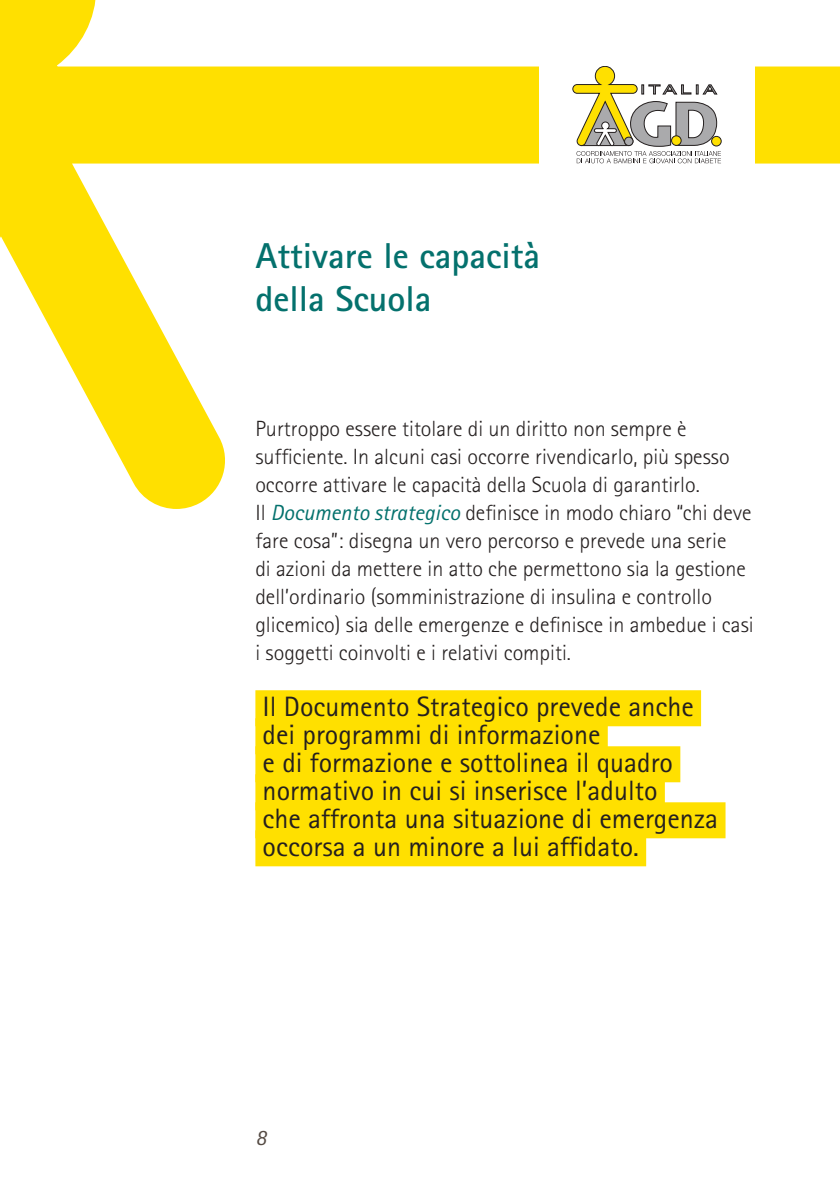
<style>
.page{position:relative;width:840px;height:1191px;background:#fff}
.page>*{position:absolute;margin:0;border:0;box-sizing:border-box;transform-origin:0 0}
.t1{font:700 36px/43.2px "Rotis Sans Serif";color:#04716d}
.t2{font:28px/28px "Rotis Sans Serif";color:#241f1f}
.t3{font:300 22px/28px "Rotis Sans Serif";color:#241f1f}
.t4{font:italic 22px "Rotis Sans Serif";color:#554b44}
.s1{font-weight:400;font-style:italic;color:#04716d}
</style>
<div class="page">
<svg style="left:0;top:0;width:839px;height:509px"></svg>
<div style="left:539px;top:0;width:215px;height:180px;background:#fff"></div>
<svg style="left:572px;top:66px;width:148px;height:97px"></svg>
<div style="left:255px;top:690px;width:445px;height:36px;background:#ffe000"></div>
<div style="left:255px;top:718px;width:352px;height:36px;background:#ffe000"></div>
<div style="left:255px;top:746px;width:425px;height:36px;background:#ffe000"></div>
<div style="left:255px;top:774px;width:409px;height:36px;background:#ffe000"></div>
<div style="left:255px;top:802px;width:470px;height:36px;background:#ffe000"></div>
<div style="left:255px;top:830px;width:390px;height:36px;background:#ffe000"></div>
<h1 class="t1" style="left:255px;top:234px;width:286px">Attivare le capacità della Scuola</h1>
<p class="t3" style="left:255px;top:415px;width:499px">Purtroppo essere titolare di un diritto non sempre è sufficiente. In alcuni casi occorre rivendicarlo, più spesso occorre attivare le capacità della Scuola di garantirlo.<br>Il <span class="s1">Documento strategico</span> definisce in modo chiaro “chi deve fare cosa”: disegna un vero percorso e prevede una serie<br>di azioni da mettere in atto che permettono sia la gestione dell’ordinario (somministrazione di insulina e controllo glicemico) sia delle emergenze e definisce in ambedue i casi i soggetti coinvolti e i relativi compiti.</p>
<p class="t2" style="left:262px;top:692px;width:457px">Il Documento Strategico prevede anche dei programmi di informazione<br>e di formazione e sottolinea il quadro normativo in cui si inserisce l’adulto<br>che affronta una situazione di emergenza occorsa a un minore a lui affidato.</p>
<p class="t4" style="left:255px;top:1124px;width:12px">8</p>
</div>
